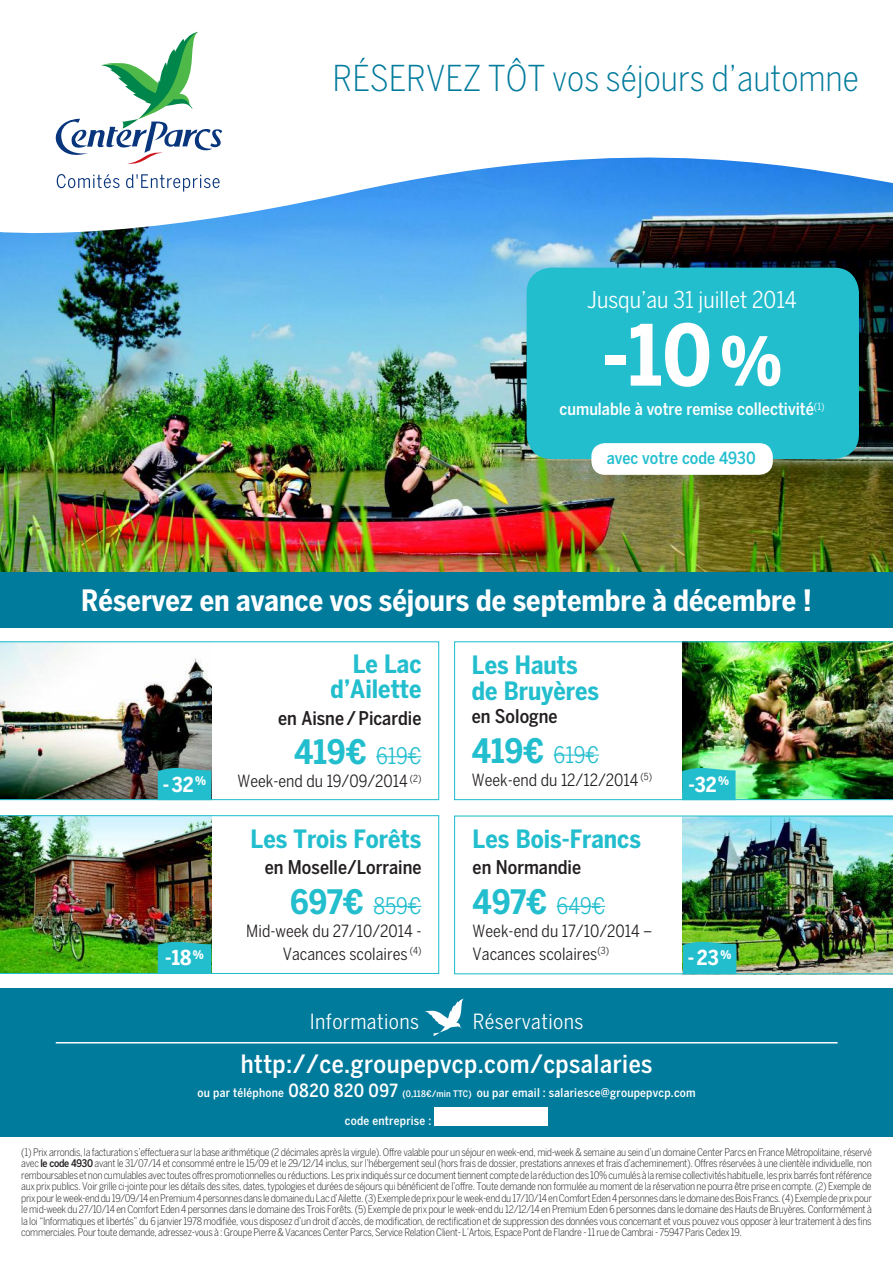
<style>
.page{position:relative;width:893px;height:1263px;background:#fff}
.page>*{position:absolute;margin:0;border:0;box-sizing:border-box;transform-origin:0 0}
.t1{font:700 83.55px "Benton Sans Cond";color:#fff}
.t2{font:300 35.4px "Benton Sans Cond";color:#007b9c}
.t3{font:700 33.45px "Benton Sans Cond";color:#23bece}
.t4{font:700 29.25px "Benton Sans Cond";color:#fff}
.t5{font:700 25.05px/25.5px "Benton Sans Cond";color:#23bece;text-align:right}
.t6{font:500 25.05px "Benton Sans Cond";letter-spacing:.02em;color:#fff}
.t7{font:22.95px "Benton Sans Cond";color:#fff}
.t8{font:20.85px "Benton Sans Cond";letter-spacing:.02em;color:#fff}
.t9{font:700 20.4px "Benton Sans Cond";color:#fff}
.t10{font:500 18.75px "Benton Sans Cond";color:#231f20}
.t11{font:16.65px/23px "Benton Sans Cond";color:#231f20;text-align:right}
.t12{font:500 16.65px "Benton Sans Cond";color:#fff}
.t13{font:500 16.65px "Benton Sans Cond";color:#23bece}
.t14{font:500 12px "Benton Sans Cond";letter-spacing:.02em;color:#fff}
.t15{font:300 10.5px/11.6px "Benton Sans Cond";letter-spacing:-.03em;color:#231f20;text-align:justify}
.s1{font-size:66.9px}
.s2{font-size:17.1px}
.s3{font-weight:400;font-size:22.5px}
.s4{font-size:18px}
.s5{font-size:9px}
.s6{font-weight:500}
</style>
<div class="page">
<img style="left:0;top:233px;width:893px;height:339px">
<div style="left:527px;top:268px;width:332px;height:191px;background:#23bece;border-radius:25px"></div>
<img style="left:0;top:641px;width:439px;height:159px">
<hr style="left:376px;top:756px;width:45px;height:1px;background:#23bece">
<img style="left:0;top:815px;width:439px;height:159px">
<hr style="left:373px;top:906px;width:48px;height:1px;background:#23bece">
<div style="left:0;top:988px;width:893px;height:148px;background:#007b9c"></div>
<hr style="left:56px;top:1042px;width:782px;height:1px;background:#fff">
<div style="left:434px;top:1107px;width:114px;height:18px;background:#fff"></div>
<svg style="left:425px;top:999px;width:39px;height:37px"></svg>
<div style="left:591px;top:443px;width:182px;height:32px;background:#fff;border-radius:14px"></div>
<div style="left:0;top:572px;width:893px;height:56px;background:#007b9c"></div>
<svg style="left:0;top:135px;width:893px;height:98px"></svg>
<svg style="left:56px;top:32px;width:166px;height:134px"></svg>
<svg style="left:57px;top:174px;width:62px;height:14px"></svg>
<svg style="left:126px;top:174px;width:94px;height:18px"></svg>
<img style="left:454px;top:815px;width:439px;height:159px">
<hr style="left:557px;top:906px;width:48px;height:1px;background:#23bece">
<div style="left:683px;top:942px;width:53px;height:32px;background:#23bece"></div>
<div style="left:158px;top:768px;width:53px;height:32px;background:#23bece"></div>
<img style="left:454px;top:641px;width:439px;height:159px">
<hr style="left:554px;top:755px;width:45px;height:1px;background:#23bece">
<div style="left:682px;top:768px;width:53px;height:32px;background:#23bece"></div>
<div style="left:158px;top:942px;width:53px;height:32px;background:#23bece"></div>
<h2 class="t2" style="left:333px;top:58px;width:528px">RÉSERVEZ TÔT vos séjours d’automne</h2>
<h3 class="t7" style="left:587px;top:287px;width:211px">Jusqu’au 31 juillet 2014</h3>
<h1 class="t1" style="left:602px;top:306px;width:181px">-10<span class="s1">%</span></h1>
<h3 class="t12" style="left:560px;top:400px;width:266px">cumulable à votre remise <span class="s2">collectivité</span><sup>(1)</sup></h3>
<h3 class="t13" style="left:607px;top:449px;width:150px">avec votre code 4930</h3>
<h3 class="t4" style="left:81px;top:583px;width:732px">Réservez en avance vos séjours de septembre à décembre !</h3>
<h3 class="t9" style="left:163px;top:772px;width:45px">-32<sup>%</sup></h3>
<h3 class="t9" style="left:165px;top:946px;width:40px">-18<sup>%</sup></h3>
<h3 class="t5" style="left:331px;top:651px;width:92px">Le Lac d’Ailette</h3>
<h3 class="t10" style="left:278px;top:707px;width:145px">en Aisne/Picardie</h3>
<h3 class="t3" style="left:294px;top:732px;width:129px">419€ <span class="s3">619€</span></h3>
<h3 class="t11" style="left:237px;top:770px;width:185px">Week-end du 19/09/2014 <sup>(2)</sup></h3>
<h3 class="t5" style="left:250px;top:826px;width:172px">Les Trois Forêts</h3>
<h3 class="t10" style="left:265px;top:856px;width:158px">en Moselle/Lorraine</h3>
<h3 class="t3" style="left:290px;top:882px;width:133px">697€ <span class="s3">859€</span></h3>
<h3 class="t11" style="left:246px;top:919px;width:177px">Mid-week du 27/10/2014 -<br>Vacances scolaires <sup>(4)</sup></h3>
<h3 class="t5" style="left:472px;top:652px;width:129px;text-align:left">Les Hauts de Bruyères</h3>
<h3 class="t10" style="left:472px;top:705px;width:87px">en Sologne</h3>
<h3 class="t3" style="left:472px;top:731px;width:129px">419€ <span class="s3">619€</span></h3>
<h3 class="t11" style="left:472px;top:768px;width:182px">Week-end du 12/12/2014 <sup>(5)</sup></h3>
<h3 class="t9" style="left:688px;top:772px;width:42px">-32<sup>%</sup></h3>
<h3 class="t5" style="left:473px;top:826px;width:170px">Les Bois-Francs</h3>
<h3 class="t10" style="left:473px;top:856px;width:110px">en Normandie</h3>
<h3 class="t3" style="left:473px;top:882px;width:134px">497€ <span class="s3">649€</span></h3>
<h3 class="t11" style="left:473px;top:919px;width:181px;text-align:left">Week-end du 17/10/2014 –<br>Vacances scolaires<sup>(3)</sup></h3>
<h3 class="t9" style="left:688px;top:946px;width:45px">-23<sup>%</sup></h3>
<h3 class="t8" style="left:310px;top:1010px;width:111px">Informations</h3>
<h3 class="t8" style="left:473px;top:1010px;width:112px">Réservations</h3>
<h3 class="t6" style="left:241px;top:1049px;width:413px">http://ce.groupepvcp.com/cpsalaries</h3>
<p class="t14" style="left:198px;top:1085px;width:499px">ou par téléphone <span class="s4">0820 820 097</span> <span class="s5">(0,118€/min TTC)</span> ou par email : salariesce@groupepvcp.com</p>
<p class="t14" style="left:345px;top:1114px;width:88px">code entreprise :</p>
<p class="t15" style="left:21px;top:1146px;width:852px">(1) Prix arrondis, la facturation s’effectuera sur la base arithmétique (2 décimales après la virgule). Offre valable pour un séjour en week-end, mid-week &amp; semaine au sein d’un domaine Center Parcs en France Métropolitaine, réservé avec <span class="s6">le code 4930</span> avant le 31/07/14 et consommé entre le 15/09 et le 29/12/14 inclus, sur l’hébergement seul (hors frais de dossier, prestations annexes et frais d’acheminement). Offres réservées à une clientèle individuelle, non remboursables et non cumulables avec toutes offres promotionnelles ou réductions. Les prix indiqués sur ce document tiennent compte de la réduction des 10% cumulés à la remise collectivités habituelle, les prix barrés font référence aux prix publics. Voir grille ci-jointe pour les détails des sites, dates, typologies et durées de séjours qui bénéficient de l’offre. Toute demande non formulée au moment de la réservation ne pourra être prise en compte. (2) Exemple de prix pour le week-end du 19/09/14 en Premium 4 personnes dans le domaine du Lac d’Ailette. (3) Exemple de prix pour le week-end du 17/10/14 en Comfort Eden 4 personnes dans le domaine des Bois Francs. (4) Exemple de prix pour le mid-week du 27/10/14 en Comfort Eden 4 personnes dans le domaine des Trois Forêts. (5) Exemple de prix pour le week-end du 12/12/14 en Premium Eden 6 personnes dans le domaine des Hauts de Bruyères. Conformément à la loi “Informatiques et libertés” du 6 janvier 1978 modifiée, vous disposez d’un droit d’accès, de modification, de rectification et de suppression des données vous concernant et vous pouvez vous opposer à leur traitement à des fins commerciales. Pour toute demande, adressez-vous à : Groupe Pierre &amp; Vacances Center Parcs, Service Relation Client- L’Artois, Espace Pont de Flandre - 11rue de Cambrai - 75947 Paris Cedex 19.</p>
</div>
